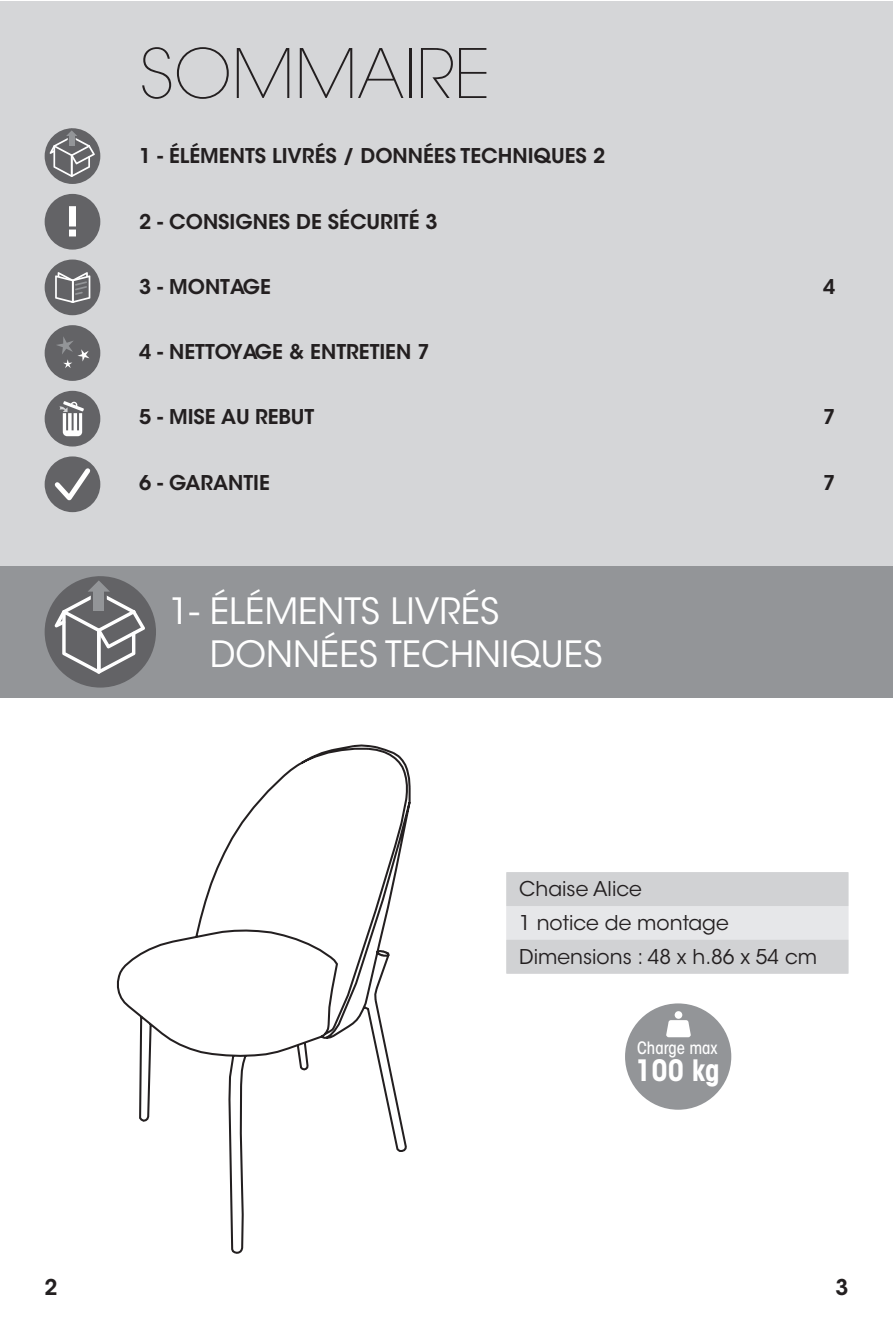
<style>
.page{position:relative;width:893px;height:1340px;background:#fff}
.page>*{position:absolute;margin:0;border:0;box-sizing:border-box;transform-origin:0 0}
.t1{font:200 67.5px "ITC Avant Garde Std";color:#231f20}
.t2{font:36px/43.2px "ITC Avant Garde Std";color:#fff}
.t3{font:700 condensed 29.25px "ITC Avant Garde Std";color:#fff}
.t4{font:600 21.6px "ITC Avant Garde Std";color:#231f20}
.t5{font:600 20.25px "ITC Avant Garde Std";color:#231f20}
.Style_de_paragraphe{font:20.25px "ITC Avant Garde Std";color:#231f20}
.t6{font:500 condensed 16.88px "ITC Avant Garde Std";color:#fff}
</style>
<div class="page">
<div style="left:0;top:1px;width:893px;height:580px;background:#d5d6d8"></div>
<div style="left:625px;top:1003px;width:106px;height:106px;background:#939598;border-radius:50%"></div>
<svg style="left:666px;top:1020px;width:25px;height:17px"></svg>
<div style="left:675px;top:1011px;width:7px;height:7px;background:#fff;border-radius:50%"></div>
<div style="left:45px;top:128px;width:55px;height:56px;background:#636366;border-radius:50%"></div>
<svg style="left:50px;top:128px;width:45px;height:49px"></svg>
<div style="left:45px;top:325px;width:55px;height:56px;background:#636366;border-radius:50%"></div>
<svg style="left:57px;top:337px;width:33px;height:31px"></svg>
<div style="left:45px;top:194px;width:55px;height:55px;background:#636366;border-radius:50%"></div>
<svg style="left:69px;top:206px;width:7px;height:30px"></svg>
<div style="left:45px;top:259px;width:55px;height:56px;background:#636366;border-radius:50%"></div>
<svg style="left:55px;top:272px;width:35px;height:31px"></svg>
<div style="left:45px;top:391px;width:55px;height:55px;background:#636366;border-radius:50%"></div>
<svg style="left:59px;top:401px;width:25px;height:35px"></svg>
<div style="left:45px;top:456px;width:55px;height:56px;background:#636366;border-radius:50%"></div>
<svg style="left:50px;top:464px;width:45px;height:42px"></svg>
<div style="left:0;top:566px;width:893px;height:131px;background:#939598"></div>
<div style="left:45px;top:576px;width:111px;height:111px;background:#636366;border-radius:50%"></div>
<svg style="left:55px;top:576px;width:90px;height:97px"></svg>
<svg style="left:116px;top:744px;width:295px;height:510px"></svg>
<div style="left:506px;top:872px;width:342px;height:34px;background:#d1d2d4"></div>
<div style="left:506px;top:906px;width:342px;height:33px;background:#e6e7e9"></div>
<div style="left:506px;top:939px;width:342px;height:34px;background:#d1d2d4"></div>
<h1 class="t1" style="left:139px;top:34px;width:353px">SOMMAIRE</h1>
<p class="t5" style="left:139px;top:143px;width:467px">1 - ÉLÉMENTS LIVRÉS / DONNÉES TECHNIQUES 2</p>
<p class="t5" style="left:139px;top:208px;width:300px">2 - CONSIGNES DE SÉCURITÉ 3</p>
<p class="t5" style="left:139px;top:273px;width:133px">3 - MONTAGE</p>
<p class="t5" style="left:823px;top:273px;width:14px">4</p>
<p class="t5" style="left:139px;top:339px;width:292px">4 - NETTOYAGE &amp; ENTRETIEN 7</p>
<p class="t5" style="left:139px;top:404px;width:177px">5 - MISE AU REBUT</p>
<p class="t5" style="left:823px;top:404px;width:14px">7</p>
<p class="t5" style="left:139px;top:469px;width:132px">6 - GARANTIE</p>
<p class="t5" style="left:823px;top:469px;width:14px">7</p>
<h2 class="t2" style="left:210px;top:589px;width:394px;text-indent:-41px">1- ÉLÉMENTS LIVRÉS<br>DONNÉES TECHNIQUES</h2>
<p class="Style_de_paragraphe" style="left:519px;top:876px;width:124px">Chaise Alice</p>
<p class="Style_de_paragraphe" style="left:519px;top:910px;width:211px">1 notice de montage</p>
<p class="Style_de_paragraphe" style="left:519px;top:944px;width:299px">Dimensions : 48 x h.86 x 54 cm</p>
<p class="Style_de_paragraphe" style="left:659px;top:944px;width:13px">5</p>
<p class="Style_de_paragraphe" style="left:723px;top:944px;width:13px">5</p>
<p class="t6" style="left:637px;top:1037px;width:82px">Charge max</p>
<h3 class="t3" style="left:635px;top:1051px;width:86px">100 kg</h3>
<p class="t4" style="left:45px;top:1273px;width:15px">2</p>
<p class="t4" style="left:835px;top:1273px;width:15px">3</p>
</div>
